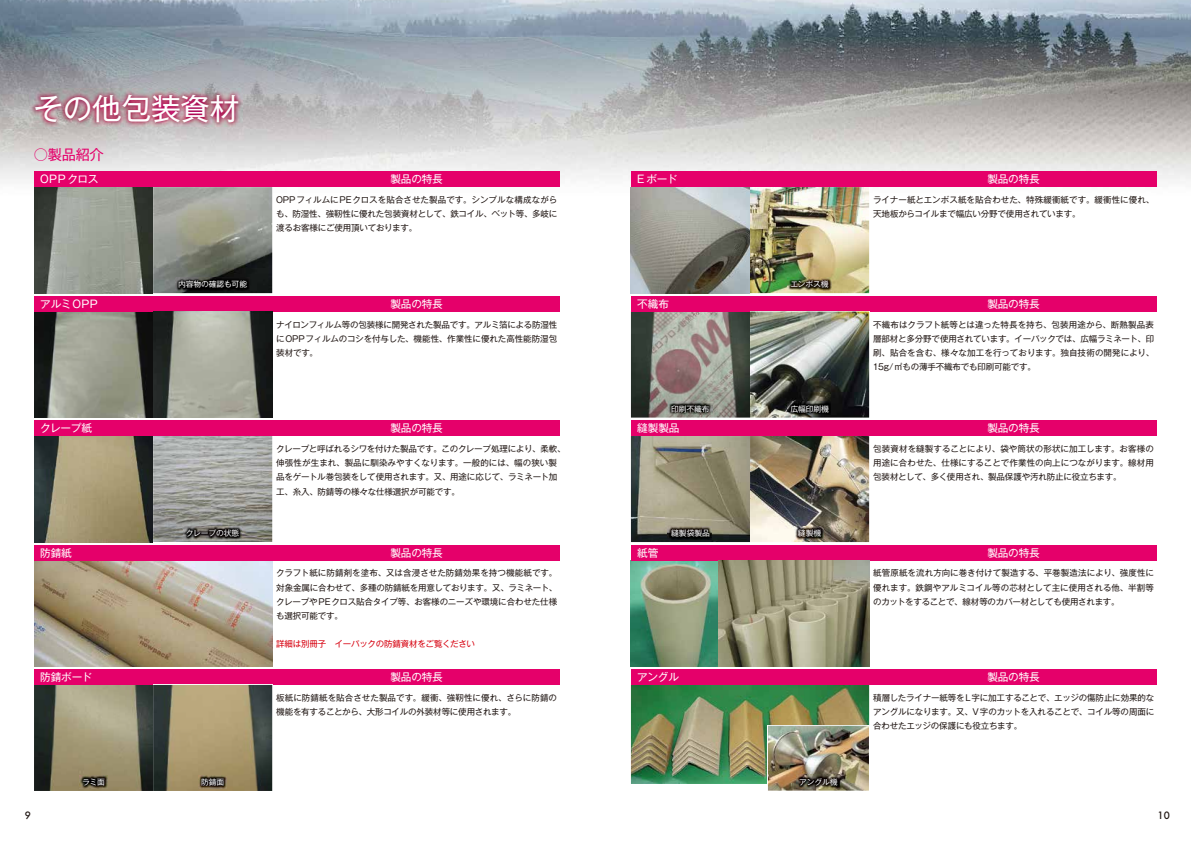
<style>
.page{position:relative;width:1191px;height:842px;background:#fff}
.page>*{position:absolute;margin:0;border:0;box-sizing:border-box;transform-origin:0 0}
.t1{font:29.8px "Gothic MB101 Pro";letter-spacing:-.015em;color:#fff}
.t2{font:14.2px "Gothic MB101 Pro";color:#e5006a}
.t3{font:10.6px "Gothic MB101 Pro";letter-spacing:-.015em;color:#fff}
.t4{font:500 9.9px "Futura";color:#221815}
.t5{font:8.5px/14.2px "Gothic MB101 Pro";letter-spacing:-.015em;color:#221815;text-align:justify}
.t6{font:8.5px "Gothic MB101 Pro";letter-spacing:-.025em;color:#d7000f}
.t7{font:7.8px "Gothic MB101 Pro";letter-spacing:-.015em;color:#fff}
.s1{font-family:"Futo Min A101 Pro";font-weight:700}
</style>
<div class="page">
<img style="left:0;top:0;width:1191px;height:197px">
<img style="left:29px;top:88px;width:214px;height:39px">
<img style="left:34px;top:187px;width:119px;height:106px">
<div style="left:34px;top:171px;width:238px;height:16px;background:#e5006a"></div>
<div style="left:273px;top:171px;width:287px;height:16px;background:#e5006a"></div>
<svg style="left:153px;top:187px;width:119px;height:106px;background:#84877e"></svg>
<img style="left:34px;top:312px;width:119px;height:106px">
<div style="left:34px;top:296px;width:238px;height:16px;background:#e5006a"></div>
<div style="left:273px;top:296px;width:287px;height:16px;background:#e5006a"></div>
<svg style="left:153px;top:312px;width:119px;height:106px;background:#82857b"></svg>
<img style="left:34px;top:436px;width:119px;height:106px">
<div style="left:34px;top:420px;width:238px;height:16px;background:#e5006a"></div>
<div style="left:273px;top:420px;width:287px;height:16px;background:#e5006a"></div>
<svg style="left:153px;top:436px;width:119px;height:106px;background:#a0a19e"></svg>
<img style="left:34px;top:560px;width:238px;height:106px">
<div style="left:34px;top:545px;width:238px;height:15px;background:#e5006a"></div>
<div style="left:273px;top:545px;width:287px;height:15px;background:#e5006a"></div>
<img style="left:34px;top:685px;width:119px;height:106px">
<div style="left:34px;top:669px;width:238px;height:16px;background:#e5006a"></div>
<div style="left:273px;top:669px;width:287px;height:16px;background:#e5006a"></div>
<svg style="left:153px;top:685px;width:119px;height:106px;background:#897f60"></svg>
<img style="left:631px;top:187px;width:119px;height:106px">
<div style="left:631px;top:171px;width:238px;height:16px;background:#e5006a"></div>
<div style="left:870px;top:171px;width:287px;height:16px;background:#e5006a"></div>
<img style="left:750px;top:187px;width:119px;height:106px">
<img style="left:631px;top:312px;width:119px;height:106px">
<div style="left:631px;top:296px;width:238px;height:16px;background:#e5006a"></div>
<div style="left:870px;top:296px;width:287px;height:16px;background:#e5006a"></div>
<img style="left:750px;top:312px;width:119px;height:106px">
<img style="left:631px;top:436px;width:119px;height:106px">
<div style="left:631px;top:420px;width:238px;height:16px;background:#e5006a"></div>
<div style="left:870px;top:420px;width:287px;height:16px;background:#e5006a"></div>
<img style="left:750px;top:436px;width:119px;height:106px">
<img style="left:631px;top:560px;width:88px;height:106px">
<div style="left:631px;top:545px;width:238px;height:15px;background:#e5006a"></div>
<div style="left:870px;top:545px;width:287px;height:15px;background:#e5006a"></div>
<svg style="left:719px;top:560px;width:150px;height:106px;background:#949176"></svg>
<img style="left:631px;top:685px;width:238px;height:99px">
<div style="left:631px;top:669px;width:238px;height:16px;background:#e5006a"></div>
<div style="left:870px;top:669px;width:287px;height:16px;background:#e5006a"></div>
<img style="left:767px;top:725px;width:102px;height:66px">
<img style="left:175px;top:277px;width:74px;height:13px">
<img style="left:183px;top:526px;width:58px;height:13px">
<img style="left:198px;top:775px;width:28px;height:13px">
<img style="left:80px;top:775px;width:27px;height:13px">
<img style="left:787px;top:277px;width:44px;height:13px">
<img style="left:787px;top:402px;width:44px;height:13px">
<img style="left:668px;top:402px;width:44px;height:13px">
<img style="left:794px;top:526px;width:29px;height:13px">
<img style="left:668px;top:526px;width:44px;height:13px">
<img style="left:796px;top:775px;width:44px;height:13px">
<h1 class="t1" style="left:34px;top:84px;width:207px">その他包装資材</h1>
<h2 class="t2" style="left:34px;top:143px;width:71px"><span class="s1">○</span>製品紹介</h2>
<p class="t3" style="left:40px;top:170px;width:60px">OPPクロス</p>
<p class="t3" style="left:390px;top:170px;width:54px">製品の特長</p>
<p class="t3" style="left:637px;top:170px;width:42px">E ボード</p>
<p class="t3" style="left:987px;top:170px;width:54px">製品の特長</p>
<p class="t5" style="left:276px;top:192px;width:283px">OPPフィルムにPEクロスを貼合させた製品です。シンプルな構成ながらも、防湿性、強靭性に優れた包装資材として、鉄コイル、ベット等、多岐に渡るお客様にご使用頂いております。</p>
<p class="t5" style="left:873px;top:192px;width:283px">ライナー紙とエンボス紙を貼合わせた、特殊緩衝紙です。緩衝性に優れ、天地板からコイルまで幅広い分野で使用されています。</p>
<p class="t7" style="left:178px;top:278px;width:70px">内容物の確認も可能</p>
<p class="t7" style="left:790px;top:278px;width:40px">エンボス機</p>
<p class="t3" style="left:40px;top:295px;width:59px">アルミOPP</p>
<p class="t3" style="left:390px;top:295px;width:54px">製品の特長</p>
<p class="t3" style="left:637px;top:295px;width:33px">不織布</p>
<p class="t3" style="left:987px;top:295px;width:54px">製品の特長</p>
<p class="t5" style="left:276px;top:316px;width:283px">ナイロンフィルム等の包装様に開発された製品です。アルミ箔による防湿性にOPPフィルムのコシを付与した、機能性、作業性に優れた高性能防湿包装材です。</p>
<p class="t5" style="left:873px;top:316px;width:283px">不織布はクラフト紙等とは違った特長を持ち、包装用途から、断熱製品表層部材と多分野で使用されています。イーパックでは、広幅ラミネート、印刷、貼合を含む、様々な加工を行っております。独自技術の開発により、15g/㎡もの薄手不織布でも印刷可能です。</p>
<p class="t7" style="left:671px;top:402px;width:40px">印刷不織布</p>
<p class="t7" style="left:790px;top:402px;width:40px">広幅印刷機</p>
<p class="t3" style="left:40px;top:419px;width:53px">クレープ紙</p>
<p class="t3" style="left:390px;top:419px;width:54px">製品の特長</p>
<p class="t3" style="left:637px;top:419px;width:44px">縫製製品</p>
<p class="t3" style="left:987px;top:419px;width:54px">製品の特長</p>
<p class="t5" style="left:276px;top:440px;width:291px;text-align:left">クレープと呼ばれるシワを付けた製品です。このクレープ処理により、柔軟、伸張性が生まれ、製品に馴染みやすくなります。一般的には、幅の狭い製品をゲートル巻包装をして使用されます。又、用途に応じて、ラミネート加工、糸入、防錆等の様々な仕様選択が可能です。</p>
<p class="t5" style="left:873px;top:440px;width:282px">包装資材を縫製することにより、袋や筒状の形状に加工します。お客様の用途に合わせた、仕様にすることで作業性の向上につながります。線材用包装材として、多く使用され、製品保護や汚れ防止に役立ちます。</p>
<p class="t7" style="left:186px;top:527px;width:55px">クレープの状態</p>
<p class="t7" style="left:671px;top:527px;width:40px">縫製袋製品</p>
<p class="t7" style="left:798px;top:527px;width:25px">縫製機</p>
<p class="t3" style="left:40px;top:544px;width:33px">防錆紙</p>
<p class="t3" style="left:390px;top:544px;width:54px">製品の特長</p>
<p class="t3" style="left:637px;top:544px;width:23px">紙管</p>
<p class="t3" style="left:987px;top:544px;width:54px">製品の特長</p>
<p class="t5" style="left:276px;top:565px;width:283px">クラフト紙に防錆剤を塗布、又は含浸させた防錆効果を持つ機能紙です。対象金属に合わせて、多種の防錆紙を用意しております。又、ラミネート、クレープやPEクロス貼合タイプ等、お客様のニーズや環境に合わせた仕様も選択可能です。</p>
<p class="t6" style="left:276px;top:637px;width:200px">詳細は別冊子　イーパックの防錆資材をご覧ください</p>
<p class="t5" style="left:873px;top:565px;width:282px">紙管原紙を流れ方向に巻き付けて製造する、平巻製造法により、強度性に優れます。鉄鋼やアルミコイル等の芯材として主に使用される他、半割等のカットをすることで、線材等のカバー材としても使用されます。</p>
<p class="t3" style="left:40px;top:668px;width:53px">防錆ボード</p>
<p class="t3" style="left:390px;top:668px;width:54px">製品の特長</p>
<p class="t3" style="left:637px;top:668px;width:43px">アングル</p>
<p class="t3" style="left:987px;top:668px;width:54px">製品の特長</p>
<p class="t5" style="left:276px;top:689px;width:282px">板紙に防錆紙を貼合させた製品です。緩衝、強靭性に優れ、さらに防錆の機能を有することから、大形コイルの外装材等に使用されます。</p>
<p class="t5" style="left:873px;top:689px;width:283px">積層したライナー紙等をL字に加工することで、エッジの傷防止に効果的なアングルになります。又、V字のカットを入れることで、コイル等の周面に合わせたエッジの保護にも役立ちます。</p>
<p class="t7" style="left:82px;top:776px;width:24px">ラミ面</p>
<p class="t7" style="left:201px;top:776px;width:25px">防錆面</p>
<p class="t7" style="left:799px;top:776px;width:40px">アングル機</p>
<p class="t4" style="left:25px;top:808px;width:8px">9</p>
<p class="t4" style="left:1157px;top:808px;width:14px">10</p>
</div>
